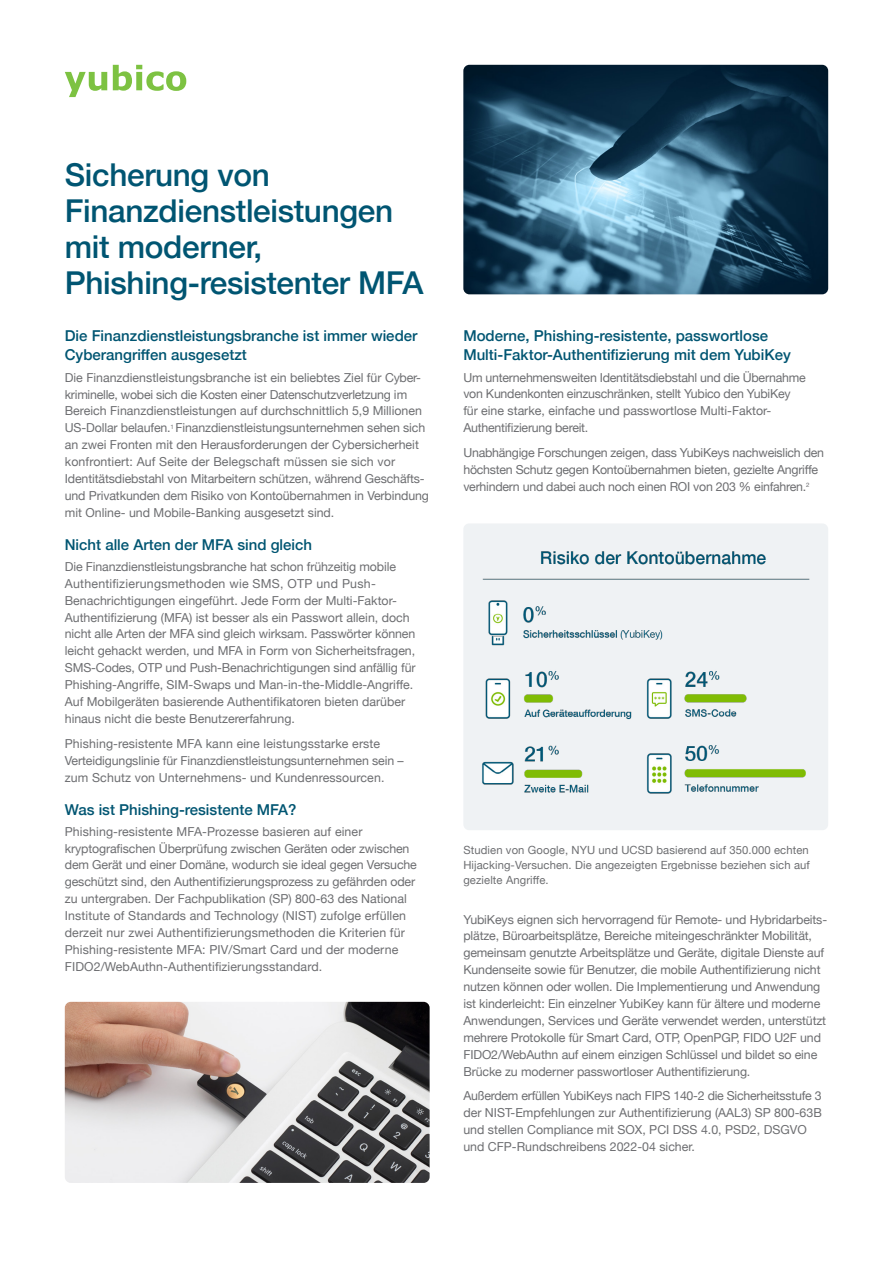
<style>
.page{position:relative;width:893px;height:1263px;background:#fff}
.page>*{position:absolute;margin:0;border:0;box-sizing:border-box;transform-origin:0 0}
.t1{font:500 31.5px/36px "Helvetica Neue";letter-spacing:-.01em;color:#005572}
.t2{font:500 15px/19.5px "Helvetica Neue";color:#005572}
.t3{font:12.3px/17px "Helvetica Neue";letter-spacing:-.01em;color:#6d6e71}
.t4{font:12.3px/17px "Helvetica Neue";letter-spacing:.01em;color:#6d6e71}
.t5{font:11.25px/15px "Helvetica Neue";letter-spacing:.01em;color:#6d6e71;text-align:justify}
</style>
<div class="page">
<img style="left:463px;top:65px;width:365px;height:229px">
<img style="left:65px;top:1002px;width:365px;height:181px">
<div style="left:463px;top:523px;width:365px;height:307px;background:#eff2f4;border-radius:6px"></div>
<img style="left:482px;top:551px;width:328px;height:243px">
<svg style="left:65px;top:72px;width:42px;height:25px"></svg>
<svg style="left:113px;top:65px;width:73px;height:26px"></svg>
<h1 class="t1" style="left:65px;top:155px;width:360px">Sicherung von<br>Finanzdienstleistungen mit moderner,<br>Phishing-resistenter MFA</h1>
<p class="t2" style="left:65px;top:325px;width:354px">Die Finanzdienstleistungsbranche ist immer wieder<br>Cyberangriffen ausgesetzt</p>
<p class="t3" style="left:65px;top:369px;width:366px">Die Finanzdienstleistungsbranche ist ein beliebtes Ziel für Cyber&shy;kriminelle, wobei sich die Kosten einer Datenschutzverletzung im Bereich Finanzdienstleistungen auf durchschnittlich 5,9 Millionen US-Dollar belaufen.<sup>1</sup> Finanzdienstleistungsunternehmen sehen sich an zwei Fronten mit den Herausforderungen der Cybersicherheit konfrontiert: Auf Seite der Belegschaft müssen sie sich vor Identitätsdiebstahl von Mitarbeitern schützen, während Geschäfts&shy;und Privatkunden dem Risiko von Kontoübernahmen in Verbindung mit Online- und Mobile-Banking ausgesetzt sind.</p>
<p class="t2" style="left:65px;top:533px;width:249px">Nicht alle Arten der MFA sind gleich</p>
<p class="t3" style="left:65px;top:559px;width:352px">Die Finanzdienstleistungsbranche hat schon frühzeitig mobile Authentifizierungsmethoden wie SMS, OTP und Push-Benachrichtigungen eingeführt. Jede Form der Multi-Faktor-Authentifizierung (MFA) ist besser als ein Passwort allein, doch nicht alle Arten der MFA sind gleich wirksam. Passwörter können leicht gehackt werden, und MFA in Form von Sicherheitsfragen, SMS-Codes, OTP und Push-Benachrichtigungen sind anfällig für Phishing-Angriffe, SIM-Swaps und Man-in-the-Middle-Angriffe.<br>Auf Mobilgeräten basierende Authentifikatoren bieten darüber hinaus nicht die beste Benutzererfahrung.</p>
<p class="t4" style="left:65px;top:736px;width:340px">Phishing-resistente MFA kann eine leistungsstarke erste<br>Verteidigungslinie für Finanzdienstleistungsunternehmen sein – zum Schutz von Unternehmens- und Kundenressourcen.</p>
<p class="t2" style="left:65px;top:798px;width:233px">Was ist Phishing-resistente MFA?</p>
<p class="t4" style="left:65px;top:823px;width:354px">Phishing-resistente MFA-Prozesse basieren auf einer kryptografischen Überprüfung zwischen Geräten oder zwischen dem Gerät und einer Domäne, wodurch sie ideal gegen Versuche geschützt sind, den Authentifizierungsprozess zu gefährden oder zu untergraben. Der Fachpublikation (SP) 800-63 des National Institute of Standards and Technology (NIST) zufolge erfüllen derzeit nur zwei Authentifizierungsmethoden die Kriterien für Phishing-resistente MFA: PIV/Smart Card und der moderne FIDO2/WebAuthn-Authentifizierungsstandard.</p>
<p class="t2" style="left:463px;top:324px;width:329px">Moderne, Phishing-resistente, passwortlose<br>Multi-Faktor-Authentifizierung mit dem YubiKey</p>
<p class="t3" style="left:463px;top:369px;width:344px">Um unternehmensweiten Identitätsdiebstahl und die Übernahme von Kundenkonten einzuschränken, stellt Yubico den YubiKey für eine starke, einfache und passwortlose Multi-Faktor-Authentifizierung bereit.</p>
<p class="t3" style="left:463px;top:445px;width:362px">Unabhängige Forschungen zeigen, dass YubiKeys nachweislich den höchsten Schutz gegen Kontoübernahmen bieten, gezielte Angriffe verhindern und dabei auch noch einen ROI von 203 % einfahren.<sup>2</sup></p>
<p class="t5" style="left:463px;top:843px;width:348px">Studien von Google, NYU und UCSD basierend auf 350.000 echten Hijacking-Versuchen. Die angezeigten Ergebnisse beziehen sich auf gezielte Angriffe.</p>
<p class="t3" style="left:463px;top:911px;width:365px">YubiKeys eignen sich hervorragend für Remote- und Hybridarbeits&shy;plätze, Büroarbeitsplätze, Bereiche miteingeschränkter Mobilität, gemeinsam genutzte Arbeitsplätze und Geräte, digitale Dienste auf Kundenseite sowie für Benutzer, die mobile Authentifizierung nicht nutzen können oder wollen. Die Implementierung und Anwendung ist kinderleicht: Ein einzelner YubiKey kann für ältere und moderne Anwendungen, Services und Geräte verwendet werden, unterstützt mehrere Protokolle für Smart Card, OTP, OpenPGP, FIDO U2F und FIDO2/WebAuthn auf einem einzigen Schlüssel und bildet so eine Brücke zu moderner passwortloser Authentifizierung.</p>
<p class="t3" style="left:463px;top:1088px;width:360px">Außerdem erfüllen YubiKeys nach FIPS 140-2 die Sicherheitsstufe 3 der NIST-Empfehlungen zur Authentifizierung (AAL3) SP 800-63B und stellen Compliance mit SOX, PCI DSS 4.0, PSD2, DSGVO und CFP-Rundschreibens 2022-04 sicher.</p>
</div>
